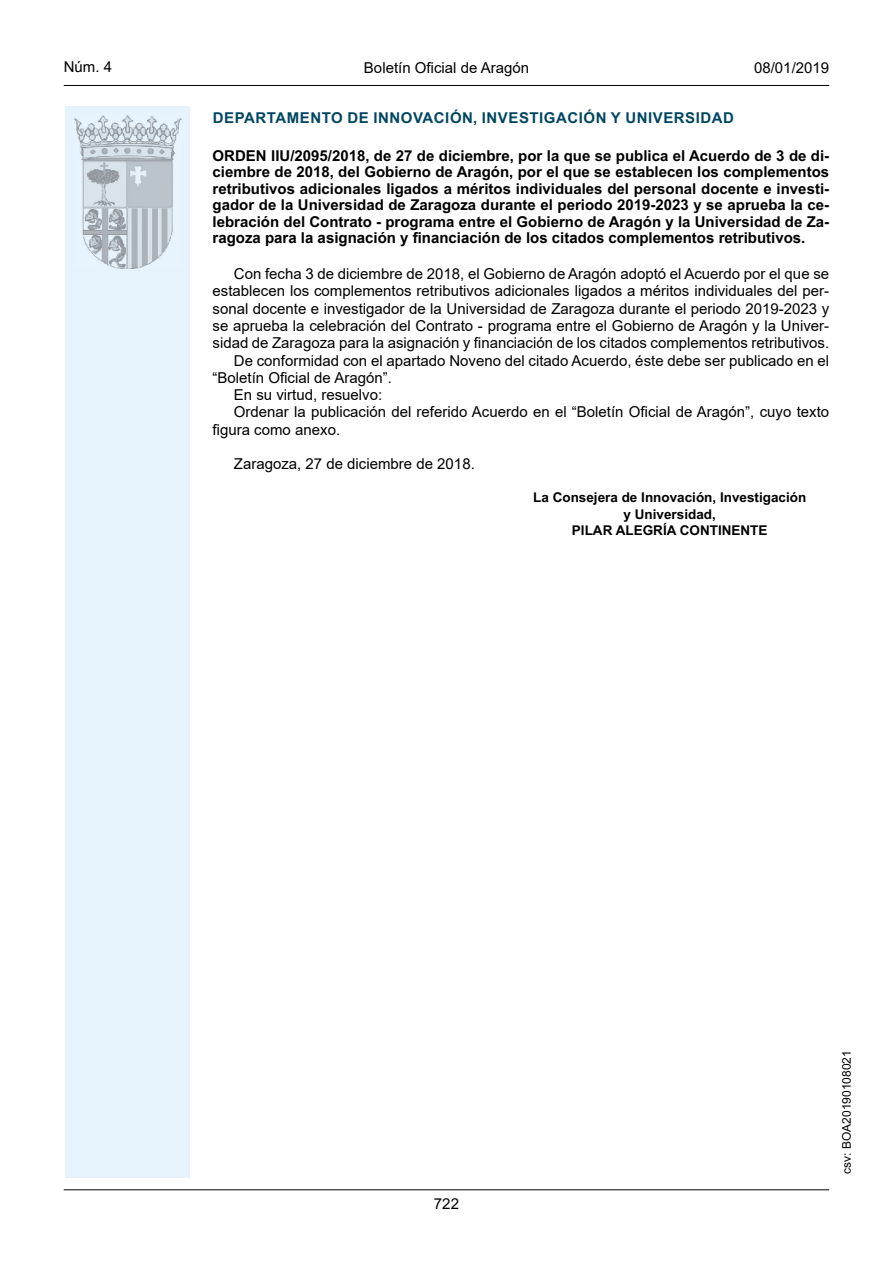
<style>
.page{position:relative;width:893px;height:1263px;background:#fff}
.page>*{position:absolute;margin:0;border:0;box-sizing:border-box;transform-origin:0 0}
.inicio_de_parrafo{font:15px/17.2px "Arial";color:#000}
.Titulo_text{font:15px/16.5px "Arial Bold MT2";color:#000;text-align:justify}
.emisor_text{font:15px "Arial Bold MT2";letter-spacing:.035em;color:#004762}
.estilo_head-c{font:15px "Arial";color:#000}
.estilo_head-d{font:15px "Arial MT2";color:#000}
.estilo_head-i{font:15px "Arial MT2";color:#000}
.numero_pagina{font:15px "Arial MT2";color:#000}
.firma_der{font:13.5px "Arial Bold MT2";color:#000}
.estilo_head-i-2{font:12px "Arial MT2";color:#000}
.s1{font-family:"Arial";font-weight:700}
</style>
<div class="page">
<div style="left:65px;top:106px;width:125px;height:1072px;background:#e6f3fd"></div>
<img style="left:75px;top:115px;width:106px;height:153px">
<hr style="left:64px;top:85px;width:765px;height:1px;background:#000">
<hr style="left:64px;top:1189px;width:765px;height:1px;background:#000">
<p class="estilo_head-i" style="left:64px;top:57px;width:50px">Núm. 4</p>
<p class="estilo_head-c" style="left:364px;top:57px;width:167px">Boletín Oficial de Aragón</p>
<p class="estilo_head-d" style="left:754px;top:57px;width:77px">08/01/2019</p>
<p class="emisor_text" style="left:213px;top:107px;width:523px">DEPARTAMENTO DE INNOVACIÓN, INVESTIGACIÓN Y UNIVERSIDAD</p>
<p class="Titulo_text" style="left:213px;top:147px;width:618px">ORDEN IIU/2095/2018, de 27 de diciembre, por la que se publica el Acuerdo de 3 de di&shy;ciembre de 2018, del Gobierno de Aragón, por el que se establecen los complementos retributivos adicionales ligados a méritos individuales del personal docente e investi&shy;gador de la Universidad de Zaragoza durante el periodo 2019-2023 y se aprueba la ce&shy;lebración del Contrato - programa entre el Gobierno de Aragón y la Universidad de Za&shy;<span class="s1">ragoza para la asignación y financiación de los citados complementos retributivos.</span></p>
<p class="inicio_de_parrafo" style="left:213px;top:265px;width:618px;text-align:justify;text-indent:21px">Con fecha 3 de diciembre de 2018, el Gobierno de Aragón adoptó el Acuerdo por el que se establecen los complementos retributivos adicionales ligados a méritos individuales del per&shy;sonal docente e investigador de la Universidad de Zaragoza durante el periodo 2019-2023 y se aprueba la celebración del Contrato - programa entre el Gobierno de Aragón y la Univer&shy;sidad de Zaragoza para la asignación y financiación de los citados complementos retributivos.</p>
<p class="inicio_de_parrafo" style="left:213px;top:351px;width:618px;text-indent:21px">De conformidad con el apartado Noveno del citado Acuerdo, éste debe ser publicado en el “Boletín Oficial de Aragón”.</p>
<p class="inicio_de_parrafo" style="left:234px;top:386px;width:150px">En su virtud, resuelvo:</p>
<p class="inicio_de_parrafo" style="left:213px;top:403px;width:618px;text-indent:21px">Ordenar la publicación del referido Acuerdo en el “Boletín Oficial de Aragón”, cuyo texto figura como anexo.</p>
<p class="inicio_de_parrafo" style="left:234px;top:455px;width:242px">Zaragoza, 27 de diciembre de 2018.</p>
<p class="firma_der" style="left:533px;top:488px;width:275px">La Consejera de Innovación, Investigación</p>
<p class="firma_der" style="left:624px;top:504px;width:94px">y Universidad,</p>
<p class="firma_der" style="left:572px;top:521px;width:197px">PILAR ALEGRÍA CONTINENTE</p>
<p class="numero_pagina" style="left:434px;top:1193px;width:27px">722</p>
<p class="estilo_head-i-2" style="left:838px;top:1174px;width:125px;rotate:-90deg">csv: BOA20190108021</p>
</div>
